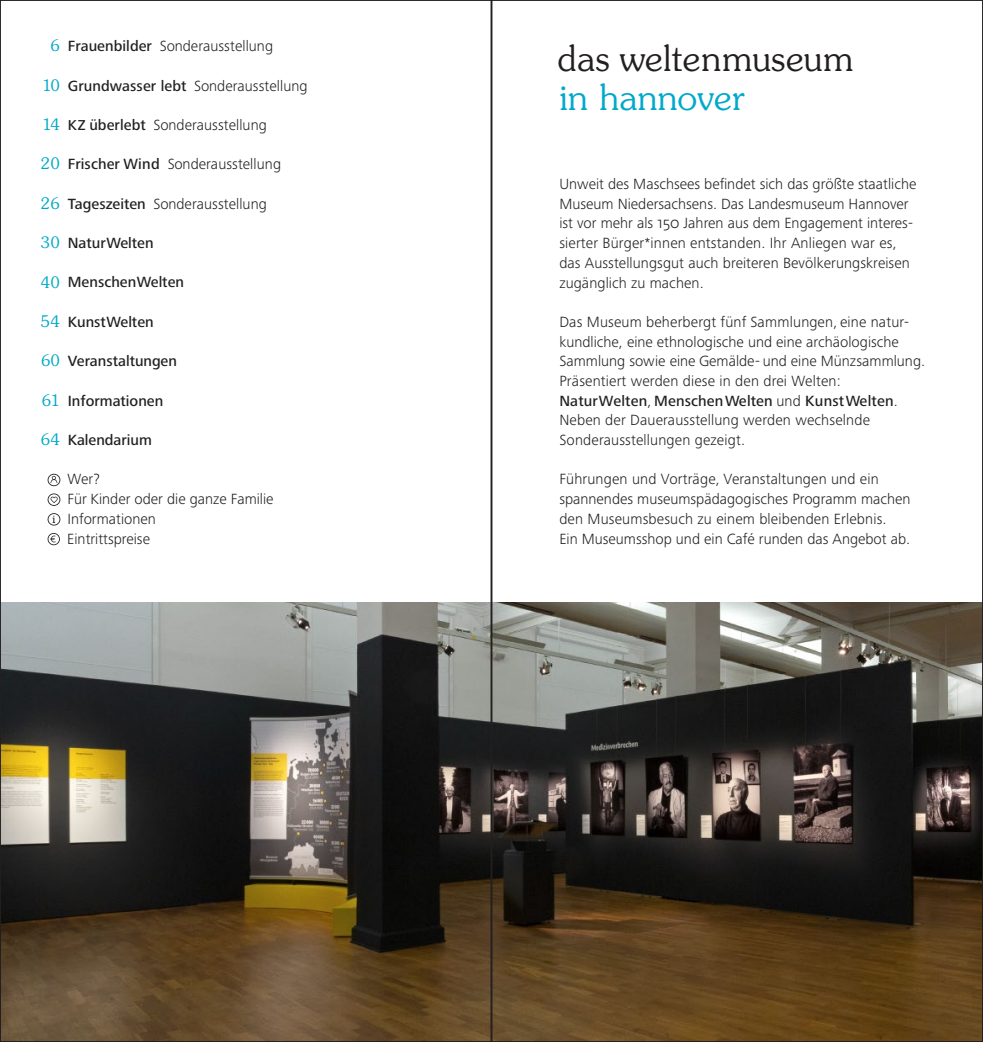
<style>
.page{position:relative;width:983px;height:1042px;background:#fff}
.page>*{position:absolute;margin:0;border:0;box-sizing:border-box;transform-origin:0 0}
.t1{font:300 35.35px "Souvenir Std";letter-spacing:.02em;color:#231f20}
.t2{font:300 35.35px "Souvenir Std";letter-spacing:.01em;color:#00a9cc}
.t3{font:300 15.75px "Souvenir Std";letter-spacing:.02em;color:#00a9cc}
.t4{font:300 15.4px/19.8px "Frutiger Next LTW1 G";color:#231f20}
.t5{font:500 15.4px "Frutiger Next LTW1 G";color:#231f20}
.s1{font-weight:500}
.s2{font-weight:500;font-size:14.88px}
</style>
<div class="page">
<img style="left:2px;top:602px;width:978px;height:438px">
<svg style="left:48px;top:474px;width:12px;height:12px"></svg>
<svg style="left:48px;top:493px;width:12px;height:13px"></svg>
<svg style="left:48px;top:513px;width:12px;height:12px"></svg>
<svg style="left:48px;top:533px;width:12px;height:12px"></svg>
<p class="t3" style="left:51px;top:36px;width:11px">6</p>
<p class="t3" style="left:42px;top:75px;width:19px">10</p>
<p class="t3" style="left:42px;top:115px;width:19px">14</p>
<p class="t3" style="left:41px;top:154px;width:21px">20</p>
<p class="t3" style="left:40px;top:194px;width:21px">26</p>
<p class="t3" style="left:41px;top:233px;width:21px">30</p>
<p class="t3" style="left:41px;top:272px;width:21px">40</p>
<p class="t3" style="left:41px;top:312px;width:21px">54</p>
<p class="t3" style="left:41px;top:351px;width:20px">60</p>
<p class="t3" style="left:42px;top:390px;width:20px">61</p>
<p class="t3" style="left:41px;top:430px;width:21px">64</p>
<p class="t4" style="left:68px;top:36px;width:207px"><span class="s1">Frauenbilder</span> Sonderausstellung</p>
<p class="t4" style="left:68px;top:76px;width:241px"><span class="s1">Grundwasser lebt</span> Sonderausstellung</p>
<p class="t4" style="left:68px;top:115px;width:200px"><span class="s2">KZ</span> <span class="s1">überlebt</span> Sonderausstellung</p>
<p class="t4" style="left:68px;top:154px;width:215px"><span class="s1">Frischer Wind</span> Sonderausstellung</p>
<p class="t4" style="left:68px;top:194px;width:200px"><span class="s1">Tageszeiten</span> Sonderausstellung</p>
<p class="t5" style="left:68px;top:234px;width:87px">NaturWelten</p>
<p class="t5" style="left:68px;top:273px;width:118px">MenschenWelten</p>
<p class="t5" style="left:68px;top:313px;width:87px">KunstWelten</p>
<p class="t5" style="left:68px;top:352px;width:111px">Veranstaltungen</p>
<p class="t5" style="left:68px;top:392px;width:97px">Informationen</p>
<p class="t5" style="left:68px;top:431px;width:85px">Kalendarium</p>
<p class="t4" style="left:67px;top:469px;width:208px">Wer?<br>Für Kinder oder die ganze Familie<br>Informationen<br>Eintrittspreise</p>
<h1 class="t1" style="left:558px;top:37px;width:296px">das weltenmuseum</h1>
<h1 class="t2" style="left:559px;top:76px;width:187px">in hannover</h1>
<p class="t4" style="left:559px;top:174px;width:358px">Unweit des Maschsees befindet sich das größte staatliche Museum Niedersachsens. Das Landesmuseum Hannover ist vor mehr als 150 Jahren aus dem Engagement interes&shy;sierter Bürger*innen entstanden. Ihr Anliegen war es, das Ausstellungsgut auch breiteren Bevölkerungskreisen zugänglich zu machen.</p>
<p class="t4" style="left:559px;top:312px;width:367px">Das Museum beherbergt fünf Sammlungen, eine natur&shy;kundliche, eine ethnologische und eine archäologische Sammlung sowie eine Gemälde- und eine Münzsammlung.<br>Präsentiert werden diese in den drei Welten:<br><span class="s1">NaturWelten</span>, <span class="s1">Menschen Welten</span> und <span class="s1">Kunst Welten</span>.<br>Neben der Dauerausstellung werden wechselnde Sonderausstellungen gezeigt.</p>
<p class="t4" style="left:559px;top:469px;width:352px">Führungen und Vorträge, Veranstaltungen und ein spannendes museumspädagogisches Programm machen den Museumsbesuch zu einem bleibenden Erlebnis.<br>Ein Museumsshop und ein Café runden das Angebot ab.</p>
</div>
